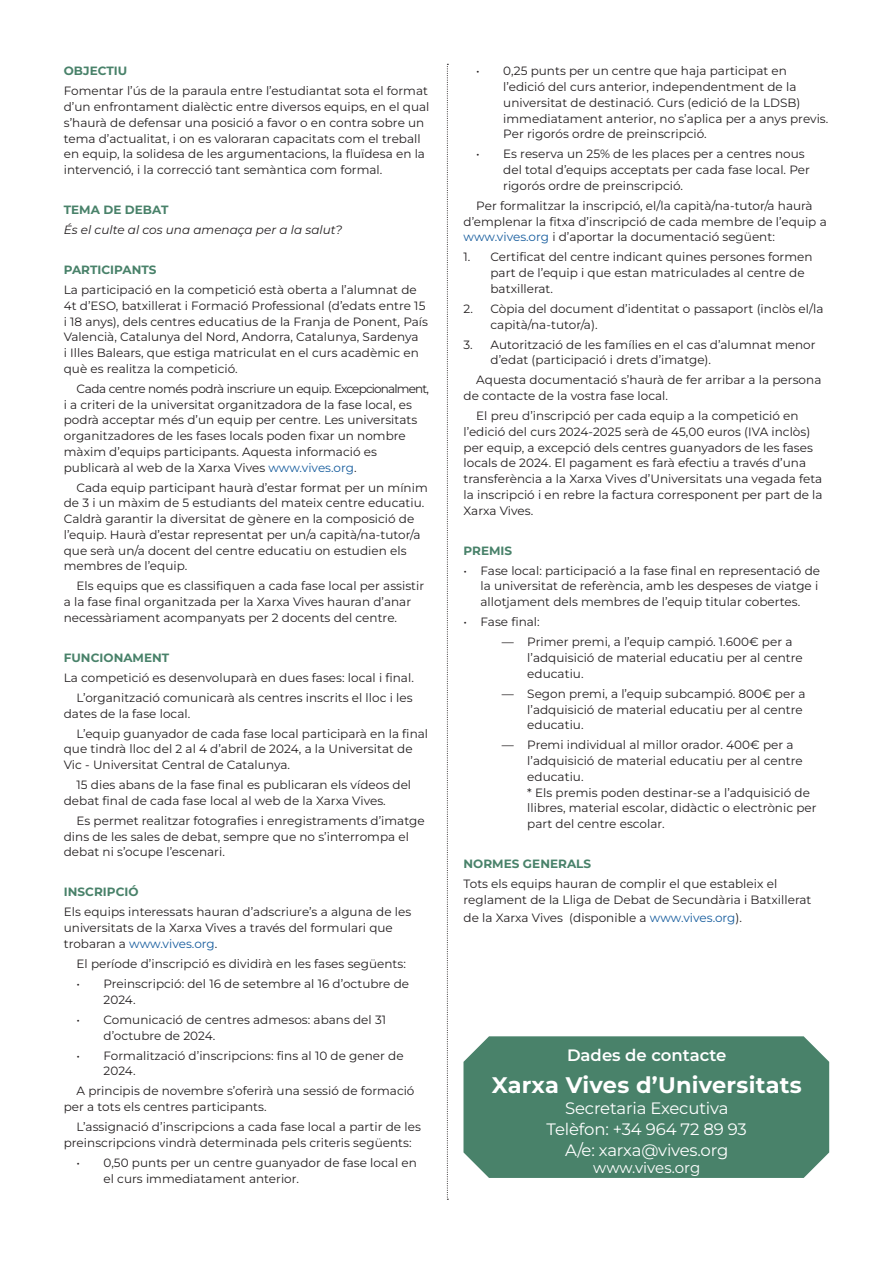
<style>
.page{position:relative;width:893px;height:1263px;background:#fff}
.page>*{position:absolute;margin:0;border:0;box-sizing:border-box;transform-origin:0 0}
.t1{font:700 22.5px "Montserrat";letter-spacing:.01em;color:#fff}
.t2{font:16.5px "Montserrat";letter-spacing:-.01em;color:#fff}
.t3{font:600 16.5px "Montserrat";color:#fff}
.t4{font:15px "Montserrat";color:#fff}
.t5{font:12px/15.8px "Montserrat";letter-spacing:.005em;color:#231f20}
.t6{font:700 12px "Montserrat";letter-spacing:.005em;color:#49826a}
.t7{font:italic 12px "Montserrat";letter-spacing:.005em;color:#231f20}
.s1{color:#175d9e}
.s2{font-family:"Adobe Caslon Pro"}
</style>
<div class="page">
<div style="left:463px;top:1036px;width:366px;height:142px;background:#49826a"></div>
<svg style="left:447px;top:64px;width:1px;height:1136px"></svg>
<p class="t6" style="left:64px;top:63px;width:65px">OBJECTIU</p>
<p class="t5" style="left:64px;top:83px;width:367px">Fomentar l’ús de la paraula entre l’estudiantat sota el format d’un enfrontament dialèctic entre diversos equips, en el qual s’haurà de defensar una posició a favor o en contra sobre un tema d’actualitat, i on es valoraran capacitats com el treball en equip, la solidesa de les argumentacions, la fluïdesa en la intervenció, i la correcció tant semàntica com formal.</p>
<p class="t6" style="left:64px;top:202px;width:106px">TEMA DE DEBAT</p>
<p class="t7" style="left:64px;top:222px;width:280px">És el culte al cos una amenaça per a la salut?</p>
<p class="t6" style="left:64px;top:262px;width:94px">PARTICIPANTS</p>
<p class="t5" style="left:64px;top:282px;width:366px">La participació en la competició està oberta a l’alumnat de 4t d’ESO, batxillerat i Formació Professional (d’edats entre 15 i 18 anys), dels centres educatius de la Franja de Ponent, País Valencià, Catalunya del Nord, Andorra, Catalunya, Sardenya<br>i Illes Balears, que estiga matriculat en el curs acadèmic en què es realitza la competició.</p>
<p class="t5" style="left:64px;top:380px;width:367px;text-indent:13px">Cada centre només podrà inscriure un equip. Excepcionalment, i a criteri de la universitat organitzadora de la fase local, es podrà acceptar més d’un equip per centre. Les universitats organitzadores de les fases locals poden fixar un nombre màxim d’equips participants. Aquesta informació es publicarà al web de la Xarxa Vives <span class="s1">www.vives.org</span>.</p>
<p class="t5" style="left:64px;top:479px;width:365px;text-indent:13px">Cada equip participant haurà d’estar format per un mínim de 3 i un màxim de 5 estudiants del mateix centre educatiu.<br>Caldrà garantir la diversitat de gènere en la composició de l’equip. Haurà d’estar representat per un/a capità/na-tutor/a que serà un/a docent del centre educatiu on estudien els membres de l’equip.</p>
<p class="t5" style="left:64px;top:578px;width:362px;text-indent:13px">Els equips que es classifiquen a cada fase local per assistir a la fase final organitzada per la Xarxa Vives hauran d’anar necessàriament acompanyats per 2 docents del centre.</p>
<p class="t6" style="left:64px;top:650px;width:107px">FUNCIONAMENT</p>
<p class="t5" style="left:64px;top:669px;width:352px">La competició es desenvoluparà en dues fases: local i final.</p>
<p class="t5" style="left:64px;top:689px;width:350px;text-indent:13px">L’organització comunicarà als centres inscrits el lloc i les dates de la fase local.</p>
<p class="t5" style="left:64px;top:725px;width:366px;text-indent:13px">L’equip guanyador de cada fase local participarà en la final que tindrà lloc del 2 al 4 d’abril de 2024, a la Universitat de<br>Vic - Universitat Central de Catalunya.</p>
<p class="t5" style="left:64px;top:777px;width:349px;text-indent:13px">15 dies abans de la fase final es publicaran els vídeos del debat final de cada fase local al web de la Xarxa Vives.</p>
<p class="t5" style="left:64px;top:812px;width:362px;text-indent:13px">Es permet realitzar fotografies i enregistraments d’imatge dins de les sales de debat, sempre que no s’interrompa el debat ni s’ocupe l’escenari.</p>
<p class="t6" style="left:64px;top:884px;width:76px">INSCRIPCIÓ</p>
<p class="t5" style="left:64px;top:904px;width:349px">Els equips interessats hauran d’adscriure’s a alguna de les universitats de la Xarxa Vives a través del formulari que trobaran a <span class="s1">www.vives.org</span>.</p>
<p class="t5" style="left:77px;top:955px;width:331px">El període d’inscripció es dividirà en les fases següents:</p>
<p class="t5" style="left:104px;top:975px;width:307px;text-indent:-27px">• Preinscripció: del 16 de setembre al 16 d’octubre de<br>2024.</p>
<p class="t5" style="left:104px;top:1011px;width:284px;text-indent:-27px">• Comunicació de centres admesos: abans del 31 d’octubre de 2024.</p>
<p class="t5" style="left:104px;top:1047px;width:302px;text-indent:-27px">• Formalització d’inscripcions: fins al 10 de gener de<br>2024.</p>
<p class="t5" style="left:64px;top:1083px;width:352px;text-indent:13px">A principis de novembre s’oferirà una sessió de formació per a tots els centres participants.</p>
<p class="t5" style="left:64px;top:1118px;width:359px;text-indent:13px">L’assignació d’inscripcions a cada fase local a partir de les preinscripcions vindrà determinada pels criteris següents:</p>
<p class="t5" style="left:104px;top:1154px;width:315px;text-indent:-27px">• 0,50 punts per un centre guanyador de fase local en el curs immediatament anterior.</p>
<p class="t5" style="left:503px;top:63px;width:327px;text-indent:-27px">• 0,25 punts per un centre que haja participat en l’edició del curs anterior, independentment de la universitat de destinació. Curs (edició de la LDSB) immediatament anterior, no s’aplica per a anys previs.<br>Per rigorós ordre de preinscripció.</p>
<p class="t5" style="left:503px;top:146px;width:308px;text-indent:-27px">• Es reserva un 25% de les places per a centres nous del total d’equips acceptats per cada fase local. Per rigorós ordre de preinscripció.</p>
<p class="t5" style="left:463px;top:197px;width:365px;text-indent:13px">Per formalitzar la inscripció, el/la capità/na-tutor/a haurà d’emplenar la fitxa d’inscripció de cada membre de l’equip a <span class="s1">www.vives.org</span> i d’aportar la documentació següent:</p>
<p class="t5" style="left:490px;top:249px;width:324px;text-indent:-27px">1. Certificat del centre indicant quines persones formen part de l’equip i que estan matriculades al centre de batxillerat.</p>
<p class="t5" style="left:490px;top:300px;width:335px;text-indent:-27px">2. Còpia del document d’identitat o passaport (inclòs el/la capità/na-tutor/a).</p>
<p class="t5" style="left:490px;top:336px;width:327px;text-indent:-27px">3. Autorització de les famílies en el cas d’alumnat menor d’edat (participació i drets d’imatge).</p>
<p class="t5" style="left:463px;top:372px;width:359px;text-indent:13px">Aquesta documentació s’haurà de fer arribar a la persona de contacte de la vostra fase local.</p>
<p class="t5" style="left:463px;top:408px;width:361px;text-indent:13px">El preu d’inscripció per cada equip a la competició en l’edició del curs 2024-2025 serà de 45,00 euros (IVA inclòs) per equip, a excepció dels centres guanyadors de les fases locals de 2024. El pagament es farà efectiu a través d’una transferència a la Xarxa Vives d’Universitats una vegada feta la inscripció i en rebre la factura corresponent per part de la Xarxa Vives.</p>
<p class="t6" style="left:463px;top:542px;width:50px">PREMIS</p>
<p class="t5" style="left:480px;top:562px;width:341px;text-indent:-17px">• Fase local: participació a la fase final en representació de la universitat de referència, amb les despeses de viatge i allotjament dels membres de l’equip titular cobertes.</p>
<p class="t5" style="left:463px;top:614px;width:78px">• Fase final:</p>
<p class="t5" style="left:527px;top:634px;width:277px;text-indent:-26px"><span class="s2">—</span> Primer premi, a l’equip campió. 1.600€ per a l’adquisició de material educatiu per al centre educatiu.</p>
<p class="t5" style="left:527px;top:685px;width:280px;text-indent:-26px"><span class="s2">—</span> Segon premi, a l’equip subcampió. 800€ per a l’adquisició de material educatiu per al centre educatiu.</p>
<p class="t5" style="left:527px;top:737px;width:291px;text-indent:-26px"><span class="s2">—</span> Premi individual al millor orador. 400€ per a l’adquisició de material educatiu per al centre educatiu.<br>* Els premis poden destinar-se a l’adquisició de llibres, material escolar, didàctic o electrònic per part del centre escolar.</p>
<p class="t6" style="left:463px;top:856px;width:129px">NORMES GENERALS</p>
<p class="t5" style="left:463px;top:875px;width:349px">Tots els equips hauran de complir el que estableix el reglament de la Lliga de Debat de Secundària i Batxillerat</p>
<p class="t5" style="left:463px;top:909px;width:280px">de la Xarxa Vives (disponible a <span class="s1">www.vives.org</span>).</p>
<p class="t3" style="left:567px;top:1044px;width:161px">Dades de contacte</p>
<p class="t1" style="left:492px;top:1070px;width:311px">Xarxa Vives d’Universitats</p>
<p class="t2" style="left:565px;top:1097px;width:165px">Secretaria Executiva</p>
<p class="t2" style="left:547px;top:1118px;width:202px">Telèfon: +34 964 72 89 93</p>
<p class="t2" style="left:565px;top:1139px;width:165px">A/e: xarxa@vives.org</p>
<p class="t4" style="left:593px;top:1158px;width:109px">www.vives.org</p>
</div>
